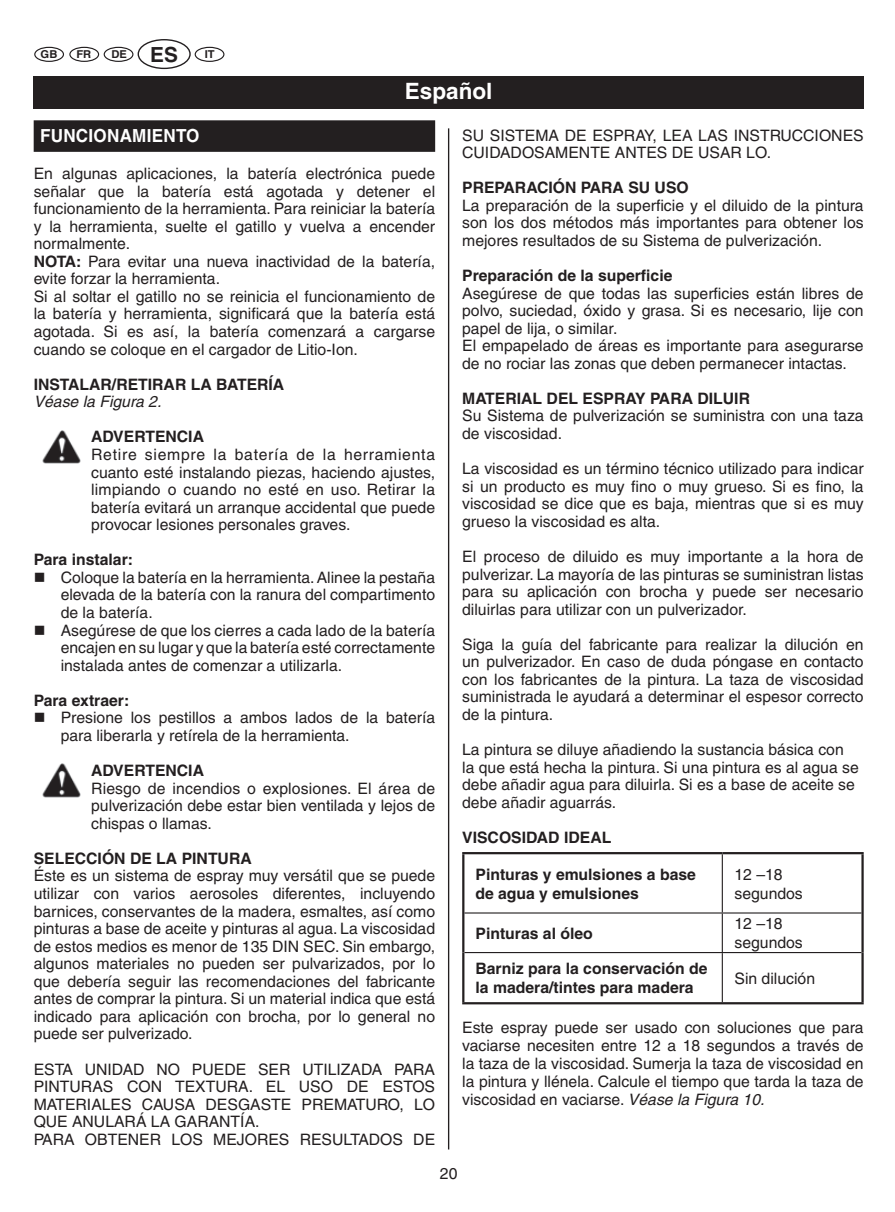
<style>
.page{position:relative;width:895px;height:1212px;background:#fff}
.page>*{position:absolute;margin:0;border:0;box-sizing:border-box;transform-origin:0 0}
.t1{font:700 22.5px "Helvetica";color:#fff}
.t2{font:700 18px "Helvetica";letter-spacing:.015em;color:#fff;scale:.95 1}
.t3{font:15.75px/17.6px "Helvetica";color:#231f20}
.t4{font:700 15.75px/18.9px "Helvetica";color:#231f20}
.t5{font:italic 15.75px "Helvetica";color:#231f20}
.t6{font:700 10.8px "Helvetica";color:#231f20}
.s1{font-size:20.93px}
.s2{font-weight:700}
.s3{font-style:italic}
</style>
<div class="page">
<hr style="left:447px;top:128px;width:2px;height:1021px;background:#231f20">
<div style="left:34px;top:76px;width:829px;height:33px;background:#231f20"></div>
<div style="left:137px;top:39px;width:54px;height:30px;border:1px solid #231f20;border-radius:50%"></div>
<div style="left:34px;top:47px;width:30px;height:15px;border:1px solid #231f20;border-radius:50%"></div>
<div style="left:194px;top:47px;width:30px;height:15px;border:1px solid #231f20;border-radius:50%"></div>
<div style="left:69px;top:47px;width:30px;height:15px;border:1px solid #231f20;border-radius:50%"></div>
<div style="left:104px;top:47px;width:29px;height:15px;border:1px solid #231f20;border-radius:50%"></div>
<div style="left:34px;top:120px;width:401px;height:32px;background:#231f20"></div>
<img style="left:42px;top:430px;width:39px;height:34px">
<img style="left:42px;top:763px;width:39px;height:34px">
<hr style="left:721px;top:854px;width:1px;height:58px;background:#231f20">
<hr style="left:464px;top:912px;width:397px;height:1px;background:#231f20">
<hr style="left:721px;top:913px;width:1px;height:38px;background:#231f20">
<hr style="left:464px;top:951px;width:397px;height:2px;background:#231f20">
<hr style="left:721px;top:953px;width:1px;height:49px;background:#231f20">
<hr style="left:462px;top:851px;width:260px;height:3px;background:#231f20">
<hr style="left:462px;top:854px;width:2px;height:58px;background:#231f20">
<hr style="left:722px;top:851px;width:141px;height:3px;background:#231f20">
<hr style="left:861px;top:854px;width:2px;height:58px;background:#231f20">
<hr style="left:462px;top:912px;width:2px;height:40px;background:#231f20">
<hr style="left:861px;top:912px;width:2px;height:40px;background:#231f20">
<hr style="left:462px;top:952px;width:2px;height:50px;background:#231f20">
<hr style="left:861px;top:952px;width:2px;height:50px;background:#231f20">
<hr style="left:462px;top:1002px;width:401px;height:2px;background:#231f20">
<p class="t6" style="left:41px;top:51px;width:18px">GB</p>
<p class="t6" style="left:76px;top:51px;width:16px">FR</p>
<p class="t6" style="left:111px;top:51px;width:68px">DE <span class="s1">ES</span></p>
<p class="t6" style="left:204px;top:51px;width:11px">IT</p>
<h1 class="t1" style="left:404px;top:83px;width:89px">Español</h1>
<p class="t2" style="left:40px;top:129px;width:169px">FUNCIONAMIENTO</p>
<p class="t3" style="left:34px;top:166px;width:403px">En algunas aplicaciones, la batería electrónica puede señalar que la batería está agotada y detener el funcionamiento de la herramienta. Para reiniciar la batería y la herramienta, suelte el gatillo y vuelva a encender normalmente.<br><span class="s2">NOTA:</span> Para evitar una nueva inactividad de la batería, evite forzar la herramienta.<br>Si al soltar el gatillo no se reinicia el funcionamiento de la batería y herramienta, significará que la batería está agotada. Si es así, la batería comenzará a cargarse cuando se coloque en el cargador de Litio-Ion.</p>
<p class="t4" style="left:34px;top:376px;width:252px">INSTALAR/RETIRAR LA BATERÍA</p>
<p class="t5" style="left:34px;top:396px;width:129px">Véase la Figura 2.</p>
<p class="t4" style="left:91px;top:429px;width:114px">ADVERTENCIA</p>
<p class="t3" style="left:91px;top:447px;width:345px;text-align:justify">Retire siempre la batería de la herramienta cuanto esté instalando piezas, haciendo ajustes, limpiando o cuando no esté en uso. Retirar la batería evitará un arranque accidental que puede provocar lesiones personales graves.</p>
<p class="t4" style="left:34px;top:551px;width:101px">Para instalar:</p>
<p class="t3" style="left:61px;top:570px;width:376px">Coloque la batería en la herramienta. Alinee la pestaña elevada de la batería con la ranura del compartimento de la batería.<br>Asegúrese de que los cierres a cada lado de la batería encajen en su lugar y que la batería esté correctamente instalada antes de comenzar a utilizarla.</p>
<p class="t4" style="left:34px;top:692px;width:97px">Para extraer:</p>
<p class="t3" style="left:61px;top:710px;width:376px">Presione los pestillos a ambos lados de la batería para liberarla y retírela de la herramienta.</p>
<p class="t4" style="left:91px;top:762px;width:114px">ADVERTENCIA</p>
<p class="t3" style="left:91px;top:780px;width:345px;text-align:justify">Riesgo de incendios o explosiones. El área de pulverización debe estar bien ventilada y lejos de chispas o llamas.</p>
<p class="t4" style="left:34px;top:850px;width:219px">SELECCIÓN DE LA PINTURA</p>
<p class="t3" style="left:34px;top:868px;width:403px;text-align:justify">Éste es un sistema de espray muy versátil que se puede utilizar con varios aerosoles diferentes, incluyendo barnices, conservantes de la madera, esmaltes, así como pinturas a base de aceite y pinturas al agua. La viscosidad de estos medios es menor de 135 DIN SEC. Sin embargo, algunos materiales no pueden ser pulvarizados, por lo que debería seguir las recomendaciones del fabricante antes de comprar la pintura. Si un material indica que está indicado para aplicación con brocha, por lo general no puede ser pulverizado.</p>
<p class="t3" style="left:34px;top:1061px;width:403px">ESTA UNIDAD NO PUEDE SER UTILIZADA PARA PINTURAS CON TEXTURA. EL USO DE ESTOS MATERIALES CAUSA DESGASTE PREMATURO, LO QUE ANULARÁ LA GARANTÍA.<br>PARA OBTENER LOS MEJORES RESULTADOS DE</p>
<p class="t3" style="left:462px;top:128px;width:403px">SU SISTEMA DE ESPRAY, LEA LAS INSTRUCCIONES<br>CUIDADOSAMENTE ANTES DE USAR LO.</p>
<p class="t4" style="left:462px;top:180px;width:228px">PREPARACIÓN PARA SU USO</p>
<p class="t3" style="left:462px;top:198px;width:403px;text-align:justify">La preparación de la superficie y el diluido de la pintura son los dos métodos más importantes para obtener los mejores resultados de su Sistema de pulverización.</p>
<p class="t4" style="left:462px;top:267px;width:212px">Preparación de la superficie</p>
<p class="t3" style="left:462px;top:286px;width:403px">Asegúrese de que todas las superficies están libres de polvo, suciedad, óxido y grasa. Si es necesario, lije con papel de lija, o similar.<br>El empapelado de áreas es importante para asegurarse de no rociar las zonas que deben permanecer intactas.</p>
<p class="t4" style="left:462px;top:390px;width:289px">MATERIAL DEL ESPRAY PARA DILUIR</p>
<p class="t3" style="left:462px;top:408px;width:403px">Su Sistema de pulverización se suministra con una taza de viscosidad.</p>
<p class="t3" style="left:462px;top:461px;width:403px;text-align:justify">La viscosidad es un término técnico utilizado para indicar si un producto es muy fino o muy grueso. Si es fino, la viscosidad se dice que es baja, mientras que si es muy grueso la viscosidad es alta.</p>
<p class="t3" style="left:462px;top:549px;width:403px;text-align:justify">El proceso de diluido es muy importante a la hora de pulverizar. La mayoría de las pinturas se suministran listas para su aplicación con brocha y puede ser necesario diluirlas para utilizar con un pulverizador.</p>
<p class="t3" style="left:462px;top:637px;width:403px;text-align:justify">Siga la guía del fabricante para realizar la dilución en un pulverizador. En caso de duda póngase en contacto con los fabricantes de la pintura. La taza de viscosidad suministrada le ayudará a determinar el espesor correcto de la pintura.</p>
<p class="t3" style="left:462px;top:742px;width:398px">La pintura se diluye añadiendo la sustancia básica con la que está hecha la pintura. Si una pintura es al agua se debe añadir agua para diluirla. Si es a base de aceite se debe añadir aguarrás.</p>
<p class="t4" style="left:462px;top:829px;width:151px">VISCOSIDAD IDEAL</p>
<p class="t4" style="left:475px;top:866px;width:222px">Pinturas y emulsiones a base de agua y emulsiones</p>
<p class="t3" style="left:734px;top:866px;width:70px;line-height:18.9px">12 –18 segundos</p>
<p class="t4" style="left:475px;top:925px;width:119px">Pinturas al óleo</p>
<p class="t3" style="left:734px;top:915px;width:70px;line-height:18.9px">12 –18 segundos</p>
<p class="t4" style="left:475px;top:960px;width:233px">Barniz para la conservación de la madera/tintes para madera</p>
<p class="t3" style="left:734px;top:970px;width:82px">Sin dilución</p>
<p class="t3" style="left:462px;top:1020px;width:403px;text-align:justify">Este espray puede ser usado con soluciones que para vaciarse necesiten entre 12 a 18 segundos a través de la taza de la viscosidad. Sumerja la taza de viscosidad en la pintura y llénela. Calcule el tiempo que tarda la taza de viscosidad en vaciarse. <span class="s3">Véase la Figura 10.</span></p>
<p class="t3" style="left:439px;top:1166px;width:19px">20</p>
</div>
